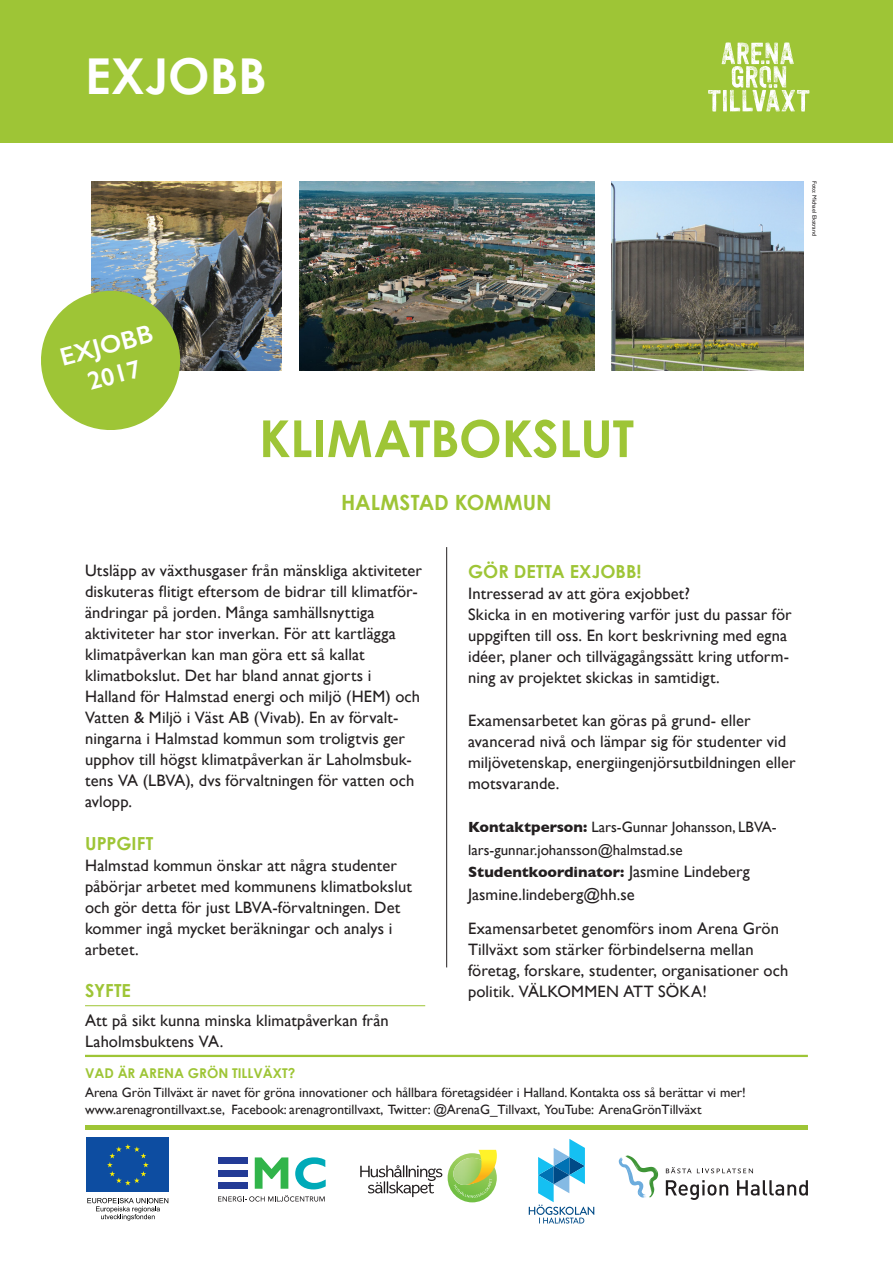
<style>
.page{position:relative;width:893px;height:1263px;background:#fff}
.page>*{position:absolute;margin:0;border:0;box-sizing:border-box;transform-origin:0 0}
.t1{font:700 51px "Century Gothic";letter-spacing:-.01em;color:#9ec536}
.t2{font:700 49.5px "Century Gothic";letter-spacing:-.005em;color:#fff}
.t3{font:600 25.5px/30.6px "Gill Sans";color:#fff;text-align:center}
.t4{font:700 21px "Century Gothic";color:#9ec536}
.t5{font:700 18px "Century Gothic";letter-spacing:.005em;color:#9ec536}
.t6{font:16.5px/21px "Gill Sans";letter-spacing:.005em;color:#231f20}
.t7{font:15px/22.5px "Gill Sans";color:#231f20}
.t8{font:13.5px/16.5px "Gill Sans";color:#231f20}
.t9{font:700 13.5px "Century Gothic";color:#9ec536}
.t10{font:6px "Gill Sans";color:#231f20}
.s1{font-weight:700}
.s2{font-size:16.5px}
</style>
<div class="page">
<img style="left:91px;top:181px;width:190px;height:189px">
<div style="left:0;top:0;width:893px;height:142px;background:#9ec536"></div>
<svg style="left:708px;top:42px;width:101px;height:70px"></svg>
<hr style="left:85px;top:1005px;width:340px;height:1px;background:#9ec536">
<hr style="left:85px;top:1125px;width:723px;height:4px;background:#9ec536">
<hr style="left:446px;top:547px;width:1px;height:420px;background:#231f20">
<svg style="left:255px;top:1157px;width:33px;height:32px"></svg>
<svg style="left:295px;top:1157px;width:31px;height:32px"></svg>
<div style="left:218px;top:1157px;width:29px;height:7px;background:#233b96"></div>
<div style="left:218px;top:1182px;width:29px;height:7px;background:#233b96"></div>
<div style="left:218px;top:1170px;width:29px;height:6px;background:#233b96"></div>
<svg style="left:218px;top:1195px;width:107px;height:6px"></svg>
<svg style="left:529px;top:1139px;width:65px;height:84px"></svg>
<svg style="left:448px;top:1150px;width:49px;height:52px"></svg>
<svg style="left:360px;top:1165px;width:82px;height:32px"></svg>
<svg style="left:619px;top:1155px;width:39px;height:43px"></svg>
<svg style="left:666px;top:1180px;width:62px;height:20px"></svg>
<svg style="left:737px;top:1180px;width:71px;height:15px"></svg>
<svg style="left:666px;top:1167px;width:87px;height:6px"></svg>
<div style="left:85px;top:1136px;width:86px;height:58px;background:linear-gradient(to right,#fff,#fff)"></div>
<div style="left:87px;top:1137px;width:82px;height:55px;background:#0d4da1"></div>
<svg style="left:107px;top:1144px;width:42px;height:41px"></svg>
<svg style="left:87px;top:1198px;width:81px;height:22px"></svg>
<svg style="left:41px;top:282px;width:148px;height:148px"></svg>
<hr style="left:85px;top:1055px;width:723px;height:2px;background:#9ec536">
<img style="left:612px;top:181px;width:191px;height:189px">
<img style="left:299px;top:181px;width:296px;height:189px">
<p class="t2" style="left:85px;top:45px;width:183px">EXJOBB</p>
<p class="t10" style="left:818px;top:181px;width:56px;rotate:90deg">Foto: Michael Ekstrand</p>
<p class="t3" style="left:56px;top:343px;width:97px;rotate:-15deg">EXJOBB<br>2017</p>
<p class="t1" style="left:259px;top:406px;width:377px">KLIMATBOKSLUT</p>
<p class="t4" style="left:341px;top:489px;width:212px">HALMSTAD KOMMUN</p>
<p class="t6" style="left:85px;top:560px;width:339px">Utsläpp av växthusgaser från mänskliga aktiviteter diskuteras flitigt eftersom de bidrar till klimatför&shy;ändringar på jorden. Många samhällsnyttiga aktiviteter har stor inverkan. För att kartlägga klimatpåverkan kan man göra ett så kallat klimatbokslut. Det har bland annat gjorts i Halland för Halmstad energi och miljö (HEM) och Vatten &amp; Miljö i Väst AB (Vivab). En av förvalt&shy;ningarna i Halmstad kommun som troligtvis ger upphov till högst klimatpåverkan är Laholmsbuk&shy;tens VA (LBVA), dvs förvaltningen för vatten och avlopp.</p>
<p class="t5" style="left:85px;top:832px;width:70px">UPPGIFT</p>
<p class="t6" style="left:85px;top:854px;width:328px">Halmstad kommun önskar att några studenter påbörjar arbetet med kommunens klimatbokslut och gör detta för just LBVA-förvaltningen. Det kommer ingå mycket beräkningar och analys i arbetet.</p>
<p class="t5" style="left:85px;top:979px;width:47px">SYFTE</p>
<p class="t6" style="left:85px;top:1010px;width:305px">Att på sikt kunna minska klimatpåverkan från<br>Laholmsbuktens VA.</p>
<p class="t5" style="left:468px;top:560px;width:175px">GÖR DETTA EXJOBB!</p>
<p class="t6" style="left:468px;top:583px;width:325px">Intresserad av att göra exjobbet?<br>Skicka in en motivering varför just du passar för uppgiften till oss. En kort beskrivning med egna idéer, planer och tillvägagångssätt kring utform&shy;ning av projektet skickas in samtidigt.</p>
<p class="t6" style="left:468px;top:709px;width:329px">Examensarbetet kan göras på grund- eller avancerad nivå och lämpar sig för studenter vid miljövetenskap, energiingenjörsutbildningen eller motsvarande.</p>
<p class="t7" style="left:468px;top:816px;width:310px"><span class="s1">Kontaktperson:</span> Lars-Gunnar Johansson, LBVA&shy;lars-gunnar.johansson@halmstad.se<br><span class="s1">Studentkoordinator:</span> <span class="s2">Jasmine Lindeberg</span></p>
<p class="t6" style="left:468px;top:884px;width:168px">Jasmine.lindeberg@hh.se</p>
<p class="t6" style="left:468px;top:917px;width:322px">Examensarbetet genomförs inom Arena Grön Tillväxt som stärker förbindelserna mellan företag, forskare, studenter, organisationer och politik. VÄLKOMMEN ATT SÖKA!</p>
<p class="t9" style="left:85px;top:1064px;width:212px">VAD ÄR ARENA GRÖN TILLVÄXT?</p>
<p class="t8" style="left:85px;top:1084px;width:662px">Arena Grön Tillväxt är navet för gröna innovationer och hållbara företagsidéer i Halland. Kontakta oss så berättar vi mer! www.arenagrontillvaxt.se, Facebook: arenagrontillvaxt, Twitter: @ArenaG_Tillvaxt, YouTube: ArenaGrönTillväxt</p>
</div>
